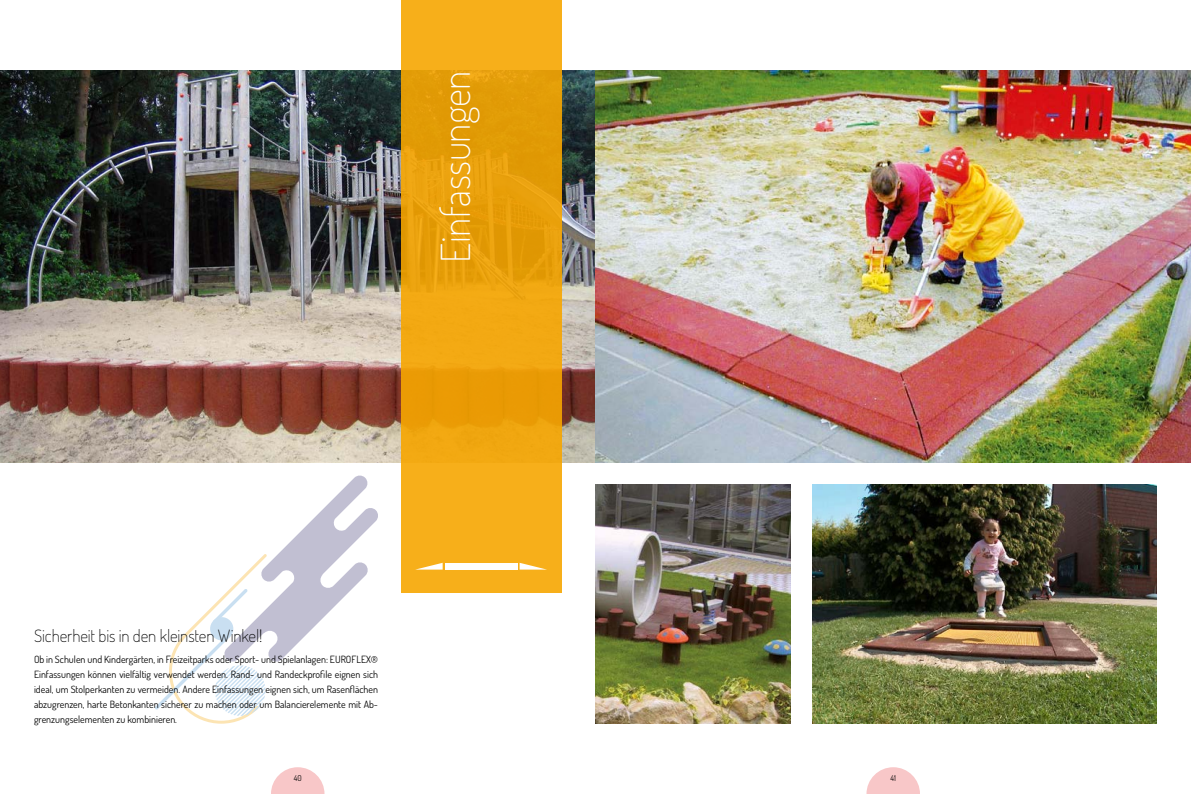
<style>
.page{position:relative;width:1191px;height:794px;background:#fff}
.page>*{position:absolute;margin:0;border:0;box-sizing:border-box;transform-origin:0 0}
.t1{font:200 40px "Dosis";letter-spacing:-.015em;color:#fff}
.t2{font:200 17px "Dosis";letter-spacing:-.01em;color:#000}
.t3{font:10px/15px "Dosis";color:#000;text-align:justify}
.t4{font:8px "Dosis";color:#000}
</style>
<div class="page">
<svg style="left:155px;top:475px;width:223px;height:248px"></svg>
<img style="left:0;top:71px;width:1191px;height:391px">
<svg style="left:401px;top:0;width:160px;height:592px;background:#eea510"></svg>
<div style="left:445px;top:563px;width:72px;height:6px;background:#fff"></div>
<svg style="left:415px;top:563px;width:27px;height:6px"></svg>
<svg style="left:519px;top:563px;width:28px;height:6px"></svg>
<img style="left:595px;top:485px;width:195px;height:238px">
<img style="left:813px;top:485px;width:344px;height:238px">
<svg style="left:271px;top:767px;width:53px;height:27px"></svg>
<svg style="left:866px;top:767px;width:54px;height:27px"></svg>
<h1 class="t1" style="left:429px;top:263px;width:193px;rotate:-90deg">Einfassungen</h1>
<h2 class="t2" style="left:34px;top:625px;width:230px">Sicherheit bis in den kleinsten Winkel!</h2>
<p class="t3" style="left:34px;top:651px;width:345px">Ob in Schulen und Kindergärten, in Freizeitparks oder Sport- und Spielanlagen: EUROFLEX® Einfassungen können vielfältig verwendet werden. Rand- und Randeckprofile eignen sich ideal, um Stolperkanten zu vermeiden. Andere Einfassungen eignen sich, um Rasenflächen abzugrenzen, harte Betonkanten sicherer zu machen oder um Balancierelemente mit Ab&shy;grenzungselementen zu kombinieren.</p>
<p class="t4" style="left:294px;top:773px;width:9px">40</p>
<p class="t4" style="left:890px;top:773px;width:7px">41</p>
</div>
